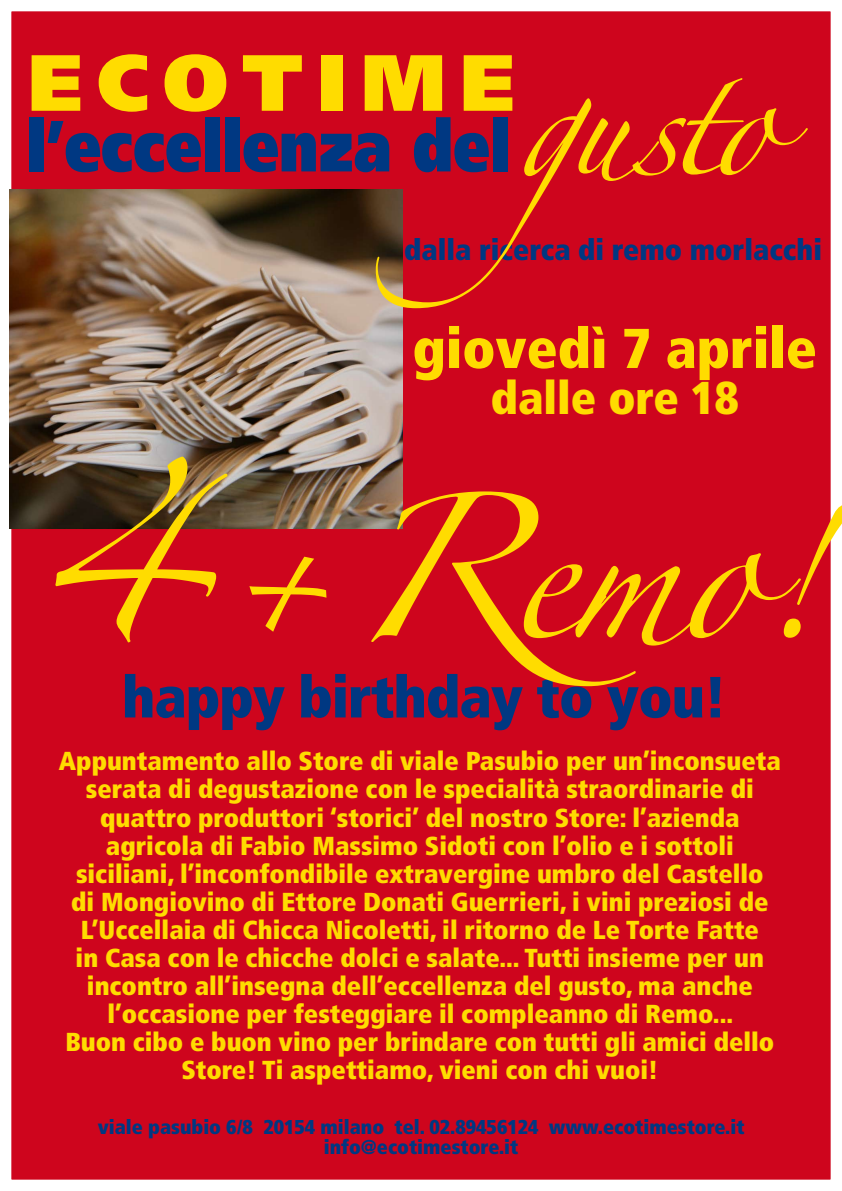
<style>
.page{position:relative;width:842px;height:1191px;background:#fff}
.page>*{position:absolute;margin:0;border:0;box-sizing:border-box;transform-origin:0 0}
.t1{font:130px "Zapfino";color:#ffdc00}
.t2{font:102.4px "Zapfino";color:#ffdc00}
.t3{font:900 79.6px "Frutiger LT Std";letter-spacing:.18em;color:#ffdc00}
.t4{font:900 72.2px "Frutiger LT Std";color:#003882;scale:.8 1}
.t5{font:900 condensed 58px "Frutiger LT Std";letter-spacing:-.015em;color:#003882}
.t6{font:900 condensed 56px "Frutiger LT Std";color:#ffdc00}
.t7{font:900 condensed 46px "Frutiger LT Std";color:#ffdc00}
.t8{font:900 condensed 29.2px "Frutiger LT Std";color:#003882}
.t9{font:900 condensed 26px/28px "Frutiger LT Std";color:#ffdc00;text-align:center}
.t10{font:900 condensed 20px/20px "Frutiger LT Std";color:#003882;text-align:center}
.s1{font-size:164px}
</style>
<div class="page">
<div style="left:6px;top:6px;width:830px;height:1179px;background:#ce051d"></div>
<div style="left:0;top:0;width:842px;height:1191px;border:11px solid #fff"></div>
<img style="left:9px;top:190px;width:393px;height:339px">
<h3 class="t3" style="left:28px;top:34px;width:488px">ECOTIME</h3>
<h3 class="t4" style="left:26px;top:102px;width:607px">l’eccellenza del</h3>
<h2 class="t2" style="left:517px;top:78px;width:258px">gusto</h2>
<p class="t8" style="left:404px;top:232px;width:419px">dalla ricerca di remo morlacchi</p>
<h3 class="t6" style="left:413px;top:314px;width:406px">giovedì 7 aprile</h3>
<h3 class="t7" style="left:491px;top:370px;width:249px">dalle ore 18</h3>
<h1 class="t1" style="left:28px;top:515px;width:796px"><span class="s1">4+</span>Remo!</h1>
<h3 class="t5" style="left:122px;top:662px;width:606px">happy birthday to you!</h3>
<p class="t9" style="left:59px;top:747px;width:723px">Appuntamento allo Store di viale Pasubio per un’inconsueta serata di degustazione con le specialità straordinarie di quattro produttori ‘storici’ del nostro Store: l’azienda agricola di Fabio Massimo Sidoti con l’olio e i sottoli siciliani, l’inconfondibile extravergine umbro del Castello<br>di Mongiovino di Ettore Donati Guerrieri, i vini preziosi de L’Uccellaia di Chicca Nicoletti, il ritorno de Le Torte Fatte<br>in Casa con le chicche dolci e salate... Tutti insieme per un incontro all’insegna dell’eccellenza del gusto, ma anche l’occasione per festeggiare il compleanno di Remo...<br>Buon cibo e buon vino per brindare con tutti gli amici dello Store! Ti aspettiamo, vieni con chi vuoi!</p>
<p class="t10" style="left:98px;top:1116px;width:648px">viale pasubio 6/8 20154 milano tel. 02.89456124 www.ecotimestore.it info@ecotimestore.it</p>
</div>
